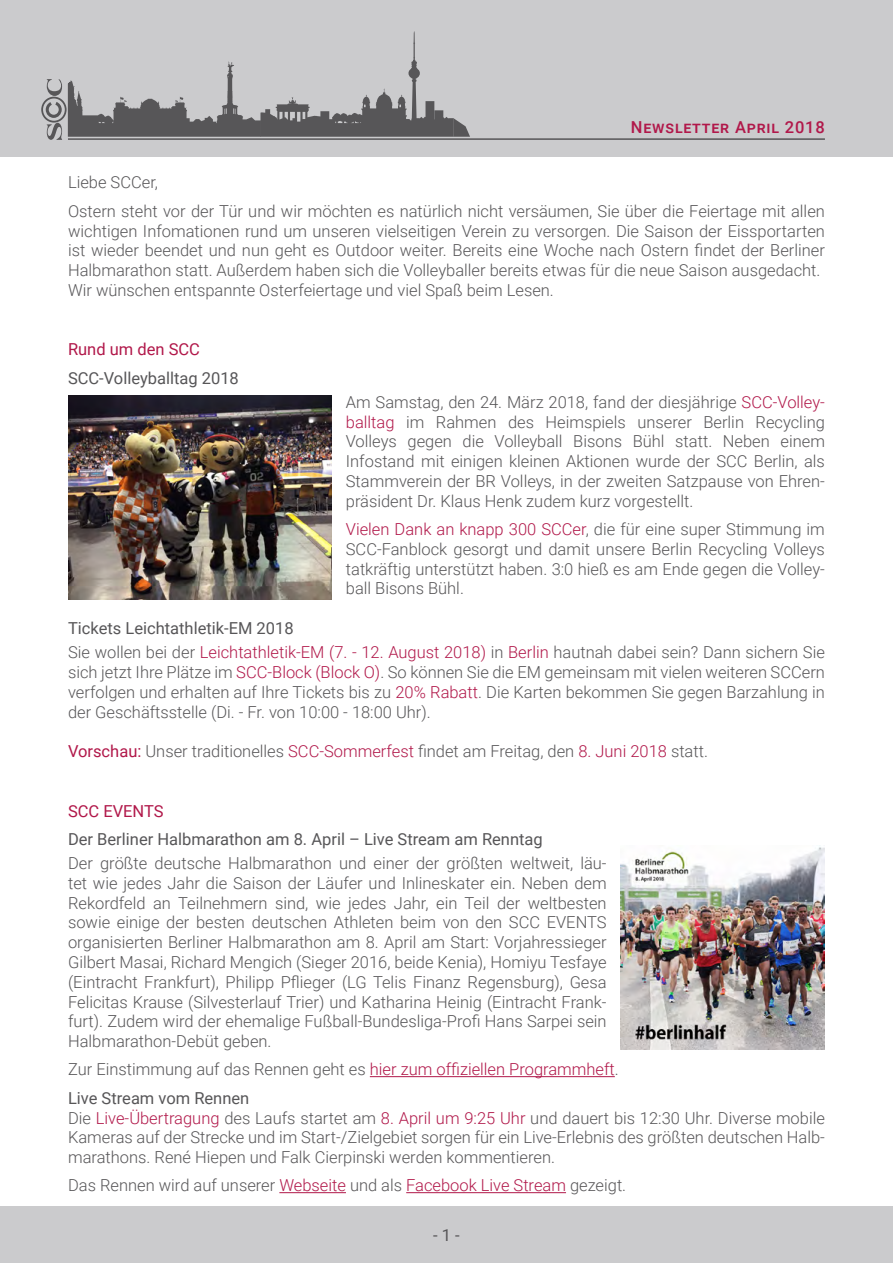
<style>
.page{position:relative;width:893px;height:1263px;background:#fff}
.page>*{position:absolute;margin:0;border:0;box-sizing:border-box;transform-origin:0 0}
.t1{font:300 16.5px/19.8px "Roboto";color:#575658;text-align:justify}
.t2{font:16.5px "Roboto";color:#575658}
.t3{font:16.5px "Roboto";color:#b1184a}
.t4{font:500 16.5px "Roboto";letter-spacing:.05em;color:#b1184a}
.s1{color:#b1184a}
.s2{font-weight:400}
.s3{font-weight:400;color:#b1184a}
</style>
<div class="page">
<hr style="left:370px;top:1076px;width:245px;height:1px;background:#b1184a">
<hr style="left:279px;top:1192px;width:67px;height:1px;background:#b1184a">
<hr style="left:406px;top:1192px;width:160px;height:1px;background:#b1184a">
<div style="left:0;top:0;width:893px;height:156px;background:#cbcbcd"></div>
<hr style="left:68px;top:138px;width:757px;height:2px;background:#575658">
<svg style="left:41px;top:31px;width:429px;height:109px"></svg>
<div style="left:0;top:1206px;width:893px;height:57px;background:#cbcbcd"></div>
<img style="left:621px;top:845px;width:204px;height:204px">
<img style="left:68px;top:395px;width:264px;height:205px">
<p class="t4" style="left:631px;top:116px;width:195px">Newsletter April 2018</p>
<p class="t1" style="left:68px;top:168px;width:758px;line-height:28.3px">Liebe SCCer,<br>Ostern steht vor der Tür und wir möchten es natürlich nicht versäumen, Sie über die Feiertage mit allen</p>
<p class="t1" style="left:68px;top:220px;width:758px;text-align:left">wichtigen Infomationen rund um unseren vielseitigen Verein zu versorgen. Die Saison der Eissportarten ist wieder beendet und nun geht es Outdoor weiter. Bereits eine Woche nach Ostern findet der Berliner Halbmarathon statt. Außerdem haben sich die Volleyballer bereits etwas für die neue Saison ausgedacht.<br>Wir wünschen entspannte Osterfeiertage und viel Spaß beim Lesen.</p>
<p class="t3" style="left:68px;top:338px;width:133px">Rund um den SCC</p>
<p class="t2" style="left:68px;top:366px;width:172px">SCC-Volleyballtag 2018</p>
<p class="t1" style="left:346px;top:391px;width:481px">Am Samstag, den 24. März 2018, fand der diesjährige <span class="s1">SCC-Volley&shy;balltag</span> im Rahmen des Heimspiels unserer Berlin Recycling Volleys gegen die Volleyball Bisons Bühl statt. Neben einem Infostand mit einigen kleinen Aktionen wurde der SCC Berlin, als Stammverein der BR Volleys, in der zweiten Satzpause von Ehren&shy;präsident Dr. Klaus Henk zudem kurz vorgestellt.</p>
<p class="t1" style="left:346px;top:519px;width:481px"><span class="s1">Vielen Dank an knapp 300 SCCer</span>, die für eine super Stimmung im SCC-Fanblock gesorgt und damit unsere Berlin Recycling Volleys tatkräftig unterstützt haben. 3:0 hieß es am Ende gegen die Volley&shy;ball Bisons Bühl.</p>
<p class="t1" style="left:68px;top:616px;width:758px;line-height:24px"><span class="s2">Tickets Leichtathletik-EM 2018<br></span>Sie wollen bei der <span class="s1">Leichtathletik-EM (7. - 12. August 2018)</span> in <span class="s1">Berlin</span> hautnah dabei sein? Dann sichern Sie</p>
<p class="t1" style="left:68px;top:661px;width:758px">sich jetzt Ihre Plätze im <span class="s1">SCC-Block (Block O)</span>. So können Sie die EM gemeinsam mit vielen weiteren SCCern verfolgen und erhalten auf Ihre Tickets bis zu <span class="s1">20% Rabatt</span>. Die Karten bekommen Sie gegen Barzahlung in der Geschäftsstelle (Di. - Fr. von 10:00 - 18:00 Uhr).</p>
<p class="t1" style="left:68px;top:741px;width:641px"><span class="s3">Vorschau:</span> Unser traditionelles <span class="s1">SCC-Sommerfest</span> findet am Freitag, den <span class="s1">8. Juni 2018</span> statt.</p>
<p class="t3" style="left:68px;top:799px;width:97px">SCC EVENTS</p>
<p class="t2" style="left:68px;top:827px;width:476px">Der Berliner Halbmarathon am 8. April – Live Stream am Renntag</p>
<p class="t1" style="left:68px;top:852px;width:540px">Der größte deutsche Halbmarathon und einer der größten weltweit, läu&shy;tet wie jedes Jahr die Saison der Läufer und Inlineskater ein. Neben dem Rekordfeld an Teilnehmern sind, wie jedes Jahr, ein Teil der weltbesten sowie einige der besten deutschen Athleten beim von den SCC EVENTS organisierten Berliner Halbmarathon am 8. April am Start: Vorjahressieger Gilbert Masai, Richard Mengich (Sieger 2016, beide Kenia), Homiyu Tesfaye (Eintracht Frankfurt), Philipp Pflieger (LG Telis Finanz Regensburg), Gesa Felicitas Krause (Silvesterlauf Trier) und Katharina Heinig (Eintracht Frank&shy;furt). Zudem wird der ehemalige Fußball-Bundesliga-Profi Hans Sarpei sein Halbmarathon-Debüt geben.</p>
<p class="t1" style="left:68px;top:1055px;width:552px;line-height:28.3px">Zur Einstimmung auf das Rennen geht es <span class="s1">hier zum offiziellen Programmheft</span>.<br><span class="s2">Live Stream vom Rennen</span></p>
<p class="t1" style="left:68px;top:1107px;width:758px">Die <span class="s1">Live-Übertragung</span> des Laufs startet am <span class="s1">8. April um 9:25 Uhr</span> und dauert bis 12:30 Uhr. Diverse mobile Kameras auf der Strecke und im Start-/Zielgebiet sorgen für ein Live-Erlebnis des größten deutschen Halb&shy;marathons. René Hiepen und Falk Cierpinski werden kommentieren.</p>
<p class="t1" style="left:68px;top:1175px;width:560px">Das Rennen wird auf unserer <span class="s1">Webseite</span> und als <span class="s1">Facebook Live Stream</span> gezeigt.</p>
<p class="t2" style="left:433px;top:1223px;width:28px">- 1 -</p>
</div>
